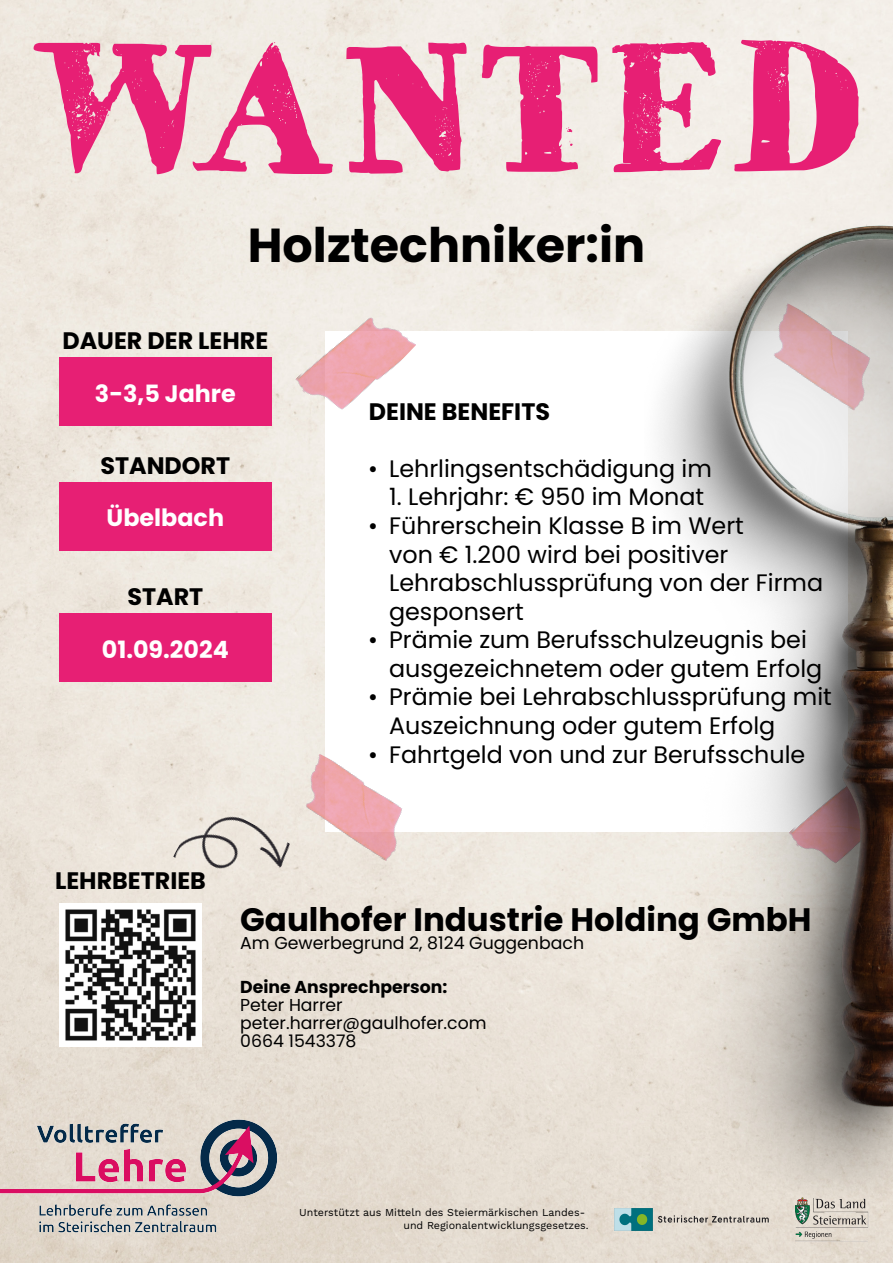
<style>
.page{position:relative;width:893px;height:1263px;background:#fff}
.page>*{position:absolute;margin:0;border:0;box-sizing:border-box;transform-origin:0 0}
.t1{font:186.3px "HVD Bodedo";color:#e71f74}
.t2{font:700 47.55px "Poppins";color:#000}
.t3{font:700 32.4px "Poppins";color:#000}
.t4{font:23.85px/28.5px "Poppins";color:#000}
.t5{font:700 23.85px "Poppins";color:#000}
.t6{font:700 23.85px "Poppins";color:#fff}
.t7{font:17.4px "Poppins";color:#000}
.t8{font:17.25px/18.1px "Poppins";color:#000}
.t9{font:700 17.25px "Poppins";color:#000}
.t10{font:10.65px/12.8px "Work Sans";color:#000}
.s1{font-family:"Times New Roman"}
</style>
<div class="page">
<img style="left:0;top:0;width:893px;height:1263px">
<div style="left:59px;top:358px;width:212px;height:68px;background:#e71f74"></div>
<div style="left:325px;top:331px;width:523px;height:500px;background:#fff"></div>
<img style="left:290px;top:754px;width:129px;height:108px">
<img style="left:293px;top:300px;width:123px;height:126px">
<div style="left:59px;top:482px;width:212px;height:68px;background:#e71f74"></div>
<img style="left:645px;top:134px;width:248px;height:1064px">
<div style="left:59px;top:614px;width:212px;height:68px;background:#e71f74"></div>
<img style="left:59px;top:903px;width:143px;height:143px">
<img style="left:0;top:1070px;width:296px;height:193px">
<img style="left:793px;top:1198px;width:75px;height:43px">
<img style="left:614px;top:1209px;width:156px;height:21px">
<img style="left:173px;top:798px;width:120px;height:105px">
<h1 class="t1" style="left:27px;top:-12px;width:841px">WANTED</h1>
<h2 class="t2" style="left:248px;top:218px;width:399px">Holztechniker:in</h2>
<p class="t5" style="left:62px;top:327px;width:207px">DAUER DER LEHRE</p>
<p class="t6" style="left:95px;top:380px;width:142px">3-3,5 Jahre</p>
<p class="t5" style="left:100px;top:452px;width:131px">STANDORT</p>
<p class="t6" style="left:107px;top:504px;width:119px">Übelbach</p>
<p class="t5" style="left:127px;top:583px;width:77px">START</p>
<p class="t6" style="left:102px;top:636px;width:128px">01.09.2024</p>
<p class="t5" style="left:55px;top:867px;width:152px">LEHRBETRIEB</p>
<p class="t5" style="left:369px;top:397px;width:183px">DEINE BENEFITS</p>
<p class="t4" style="left:369px;top:454px;width:345px"><span class="s1">•</span> Lehrlingsentschädigung im</p>
<p class="t4" style="left:389px;top:483px;width:317px">1. Lehrjahr: € 950 im Monat</p>
<p class="t4" style="left:389px;top:511px;width:436px;text-indent:-20px"><span class="s1">•</span> Führerschein Klasse B im Wert<br>von € 1.200 wird bei positiver<br>Lehrabschlussprüfung von der Firma gesponsert</p>
<p class="t4" style="left:389px;top:626px;width:435px;text-indent:-20px"><span class="s1">•</span> Prämie zum Berufsschulzeugnis bei ausgezeichnetem oder gutem Erfolg</p>
<p class="t4" style="left:389px;top:683px;width:444px;text-indent:-20px"><span class="s1">•</span> Prämie bei Lehrabschlussprüfung mit<br>Auszeichnung oder gutem Erfolg</p>
<p class="t4" style="left:369px;top:740px;width:438px"><span class="s1">•</span> Fahrtgeld von und zur Berufsschule</p>
<h3 class="t3" style="left:240px;top:901px;width:573px">Gaulhofer Industrie Holding GmbH</h3>
<p class="t7" style="left:240px;top:933px;width:345px">Am Gewerbegrund 2, 8124 Guggenbach</p>
<p class="t9" style="left:240px;top:976px;width:209px">Deine Ansprechperson:</p>
<p class="t8" style="left:240px;top:996px;width:248px">Peter Harrer peter.harrer@gaulhofer.com<br>0664 1543378</p>
<p class="t10" style="left:403px;top:1207px;width:187px;text-indent:-104px">Unterstützt aus Mitteln des Steiermärkischen Landes&shy;und Regionalentwicklungsgesetzes.</p>
</div>
